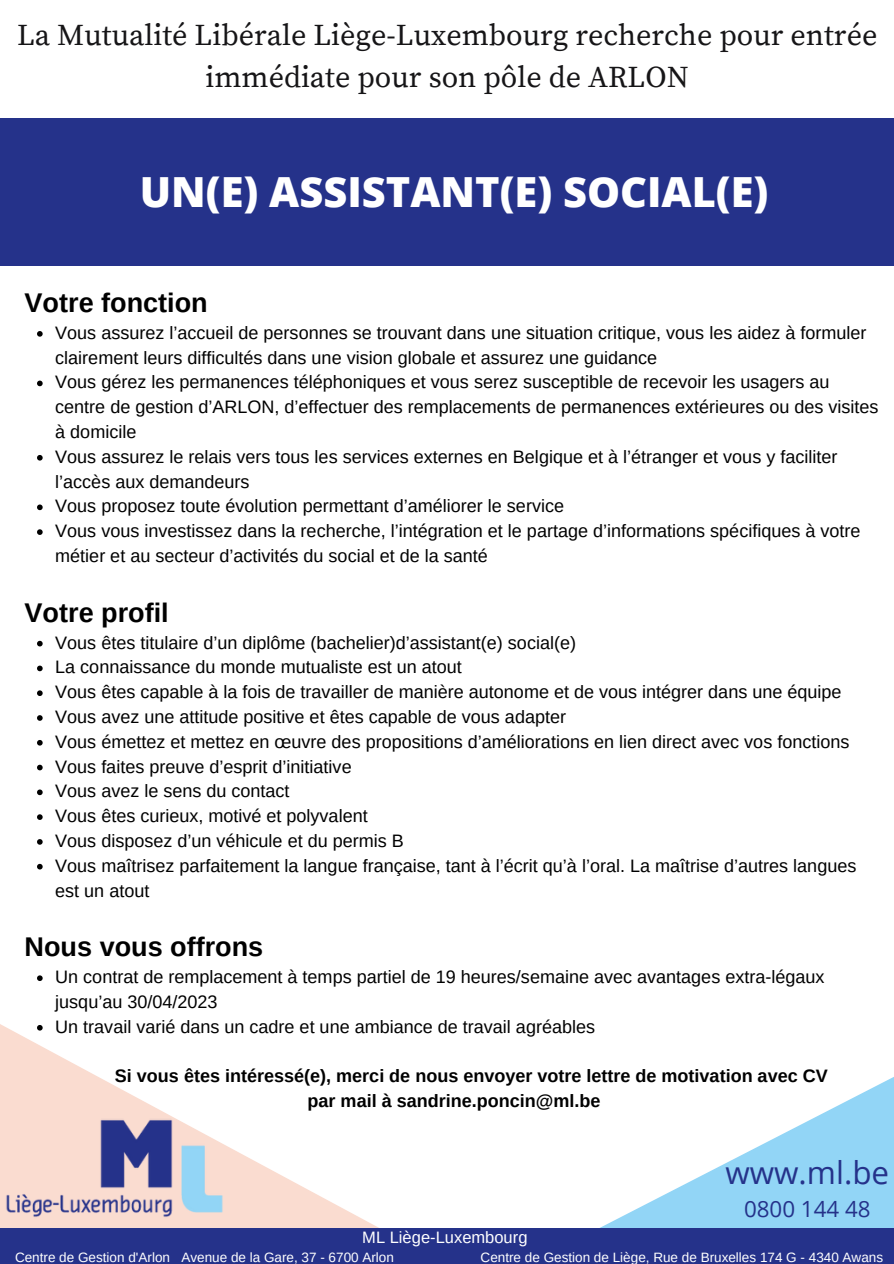
<style>
.page{position:relative;width:894px;height:1264px;background:#fff}
.page>*{position:absolute;margin:0;border:0;box-sizing:border-box;transform-origin:0 0}
.t1{font:800 41.55px "Open Sans";color:#fff}
.t2{font:31.35px "Open Sans";color:#25328a}
.t3{font:30px/41.7px "Source Serif Pro";color:#161517;text-align:center}
.t4{font:700 27px "Arimo";color:#000}
.t5{font:22.35px "Open Sans";color:#25328a}
.t6{font:18px/24.8px "Arimo";color:#000}
.t7{font:700 18px/24.8px "Arimo";color:#000}
.t8{font:16.5px "Arimo";color:#fff}
.t9{font:13.5px "Arimo";color:#fff}
</style>
<div class="page">
<svg style="left:0;top:1024px;width:359px;height:203px"></svg>
<svg style="left:359px;top:1077px;width:534px;height:150px"></svg>
<div style="left:0;top:118px;width:893px;height:147px;background:#25328a"></div>
<img style="left:0;top:1091px;width:267px;height:136px">
<svg style="left:37px;top:331px;width:6px;height:6px"></svg>
<svg style="left:37px;top:380px;width:6px;height:6px"></svg>
<svg style="left:37px;top:455px;width:6px;height:5px"></svg>
<svg style="left:37px;top:504px;width:6px;height:6px"></svg>
<svg style="left:37px;top:529px;width:6px;height:6px"></svg>
<svg style="left:37px;top:641px;width:6px;height:5px"></svg>
<svg style="left:37px;top:665px;width:6px;height:6px"></svg>
<svg style="left:37px;top:690px;width:6px;height:6px"></svg>
<svg style="left:37px;top:715px;width:6px;height:5px"></svg>
<svg style="left:37px;top:740px;width:6px;height:5px"></svg>
<svg style="left:37px;top:764px;width:6px;height:6px"></svg>
<svg style="left:37px;top:789px;width:6px;height:6px"></svg>
<svg style="left:37px;top:814px;width:6px;height:6px"></svg>
<svg style="left:37px;top:839px;width:6px;height:5px"></svg>
<svg style="left:37px;top:863px;width:6px;height:6px"></svg>
<svg style="left:37px;top:975px;width:6px;height:6px"></svg>
<svg style="left:37px;top:1024px;width:6px;height:6px"></svg>
<div style="left:0;top:1227px;width:893px;height:36px;background:#25328a"></div>
<h3 class="t3" style="left:17px;top:15px;width:861px">La Mutualité Libérale Liège-Luxembourg recherche pour entrée immédiate pour son pôle de ARLON</h3>
<h1 class="t1" style="left:140px;top:162px;width:630px">UN(E) ASSISTANT(E) SOCIAL(E)</h1>
<h3 class="t4" style="left:25px;top:287px;width:184px">Votre fonction</h3>
<p class="t6" style="left:55px;top:320px;width:824px">Vous assurez l’accueil de personnes se trouvant dans une situation critique, vous les aidez à formuler clairement leurs difficultés dans une vision globale et assurez une guidance<br>Vous gérez les permanences téléphoniques et vous serez susceptible de recevoir les usagers au centre de gestion d’ARLON, d’effectuer des remplacements de permanences extérieures ou des visites à domicile<br>Vous assurez le relais vers tous les services externes en Belgique et à l’étranger et vous y faciliter l’accès aux demandeurs<br>Vous proposez toute évolution permettant d’améliorer le service<br>Vous vous investissez dans la recherche, l’intégration et le partage d’informations spécifiques à votre métier et au secteur d’activités du social et de la santé</p>
<h3 class="t4" style="left:25px;top:597px;width:145px">Votre profil</h3>
<p class="t6" style="left:55px;top:630px;width:802px">Vous êtes titulaire d’un diplôme (bachelier)d’assistant(e) social(e)<br>La connaissance du monde mutualiste est un atout<br>Vous êtes capable à la fois de travailler de manière autonome et de vous intégrer dans une équipe Vous avez une attitude positive et êtes capable de vous adapter<br>Vous émettez et mettez en œuvre des propositions d’améliorations en lien direct avec vos fonctions Vous faites preuve d’esprit d’initiative<br>Vous avez le sens du contact<br>Vous êtes curieux, motivé et polyvalent<br>Vous disposez d’un véhicule et du permis B<br>Vous maîtrisez parfaitement la langue française, tant à l’écrit qu’à l’oral. La maîtrise d’autres langues est un atout</p>
<h3 class="t4" style="left:25px;top:931px;width:240px">Nous vous offrons</h3>
<p class="t6" style="left:55px;top:964px;width:770px">Un contrat de remplacement à temps partiel de 19 heures/semaine avec avantages extra-légaux jusqu’au 30/04/2023<br>Un travail varié dans un cadre et une ambiance de travail agréables</p>
<p class="t7" style="left:307px;top:1063px;width:521px;text-indent:-192px">Si vous êtes intéressé(e), merci de nous envoyer votre lettre de motivation avec CV par mail à sandrine.poncin@ml.be</p>
<h2 class="t2" style="left:725px;top:1150px;width:165px">www.ml.be</h2>
<p class="t5" style="left:743px;top:1192px;width:128px">0800 144 48</p>
<p class="t8" style="left:362px;top:1228px;width:167px">ML Liège-Luxembourg</p>
<p class="t9" style="left:15px;top:1250px;width:380px">Centre de Gestion d'Arlon Avenue de la Gare, 37 - 6700 Arlon</p>
<p class="t9" style="left:480px;top:1250px;width:404px">Centre de Gestion de Liège, Rue de Bruxelles 174 G - 4340 Awans</p>
</div>
